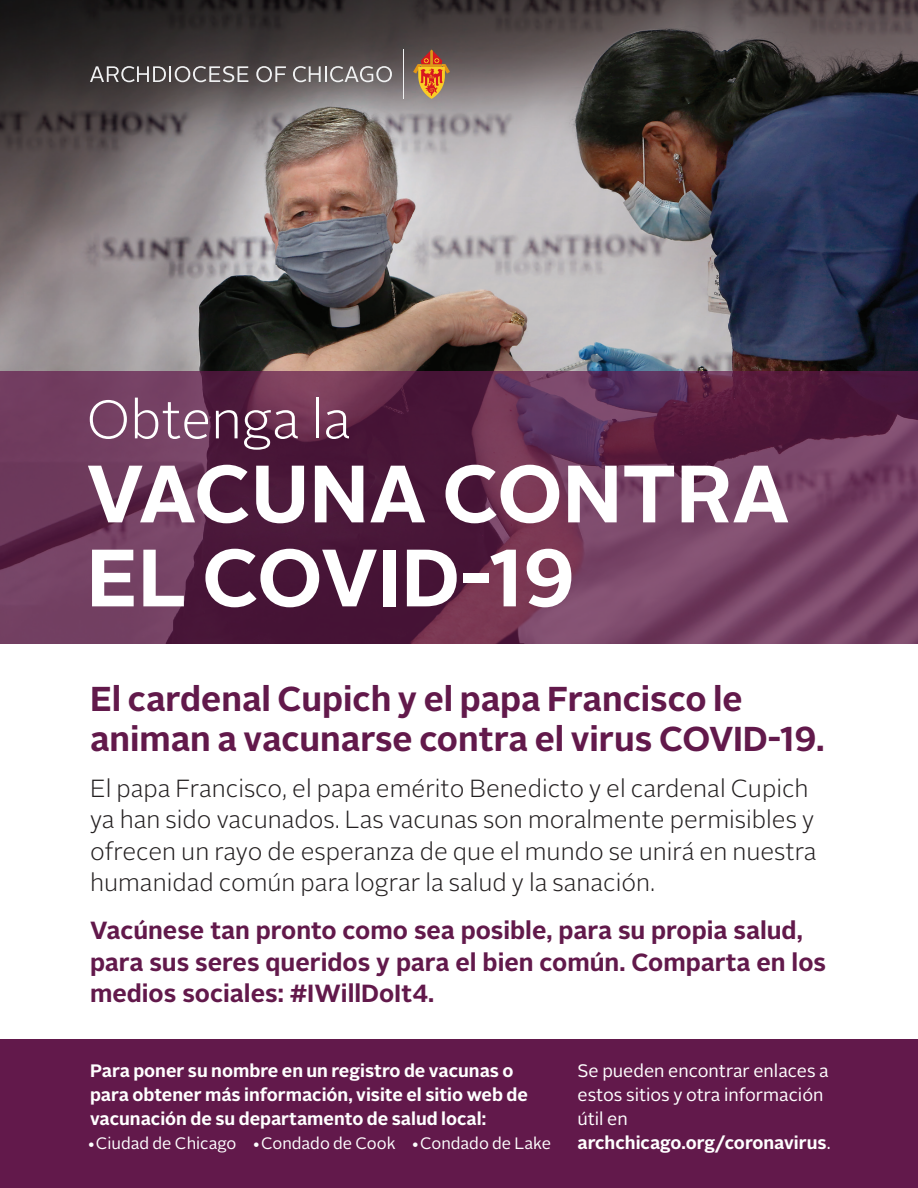
<style>
.page{position:relative;width:918px;height:1188px;background:#fff}
.page>*{position:absolute;margin:0;border:0;box-sizing:border-box;transform-origin:0 0}
.t1{font:700 81px/84px "Alright Sans";color:#fff}
.t2{font:300 54px "Alright Sans";color:#fff}
.t3{font:700 34.5px/40.5px "Alright Sans";color:#62194b}
.t4{font:300 24.75px/31.5px "Alright Sans";color:#231f20}
.t5{font:700 24.75px/31.5px "Alright Sans";color:#62194b}
.t6{font:700 18px/24px "Alright Sans";color:#fff}
.t7{font:18px/24px "Alright Sans";color:#fff}
.t8{font:16.5px "Alright Sans";color:#fff}
.s1{font-weight:700}
</style>
<div class="page">
<img style="left:0;top:0;width:918px;height:371px">
<svg style="left:0;top:371px;width:918px;height:273px;background:#653052"></svg>
<div style="left:0;top:1040px;width:918px;height:148px;background:#62194b"></div>
<hr style="left:404px;top:50px;width:1px;height:49px;background:#f0f1f2">
<svg style="left:90px;top:66px;width:158px;height:16px;background:#757070"></svg>
<svg style="left:256px;top:66px;width:30px;height:16px"></svg>
<svg style="left:293px;top:66px;width:99px;height:16px;background:#898484"></svg>
<svg style="left:413px;top:50px;width:37px;height:49px;background:#b17242"></svg>
<h2 class="t2" style="left:87px;top:383px;width:266px">Obtenga la</h2>
<h1 class="t1" style="left:87px;top:453px;width:705px">VACUNA CONTRA<br>EL COVID-19</h1>
<h3 class="t3" style="left:90px;top:679px;width:736px">El cardenal Cupich y el papa Francisco le animan a vacunarse contra el virus COVID-19.</h3>
<p class="t4" style="left:90px;top:773px;width:728px">El papa Francisco, el papa emérito Benedicto y el cardenal Cupich ya han sido vacunados. Las vacunas son moralmente permisibles y ofrecen un rayo de esperanza de que el mundo se unirá en nuestra humanidad común para lograr la salud y la sanación.</p>
<p class="t5" style="left:90px;top:915px;width:738px">Vacúnese tan pronto como sea posible, para su propia salud, para sus seres queridos y para el bien común. Comparta en los medios sociales: #IWillDoIt4.</p>
<p class="t6" style="left:90px;top:1059px;width:439px">Para poner su nombre en un registro de vacunas o para obtener más información, visite el sitio web de vacunación de su departamento de salud local:</p>
<p class="t8" style="left:87px;top:1132px;width:466px">•Ciudad de Chicago •Condado de Cook •Condado de Lake</p>
<p class="t7" style="left:578px;top:1059px;width:255px">Se pueden encontrar enlaces a estos sitios y otra información útil en <span class="s1">archchicago.org/coronavirus</span>.</p>
</div>
